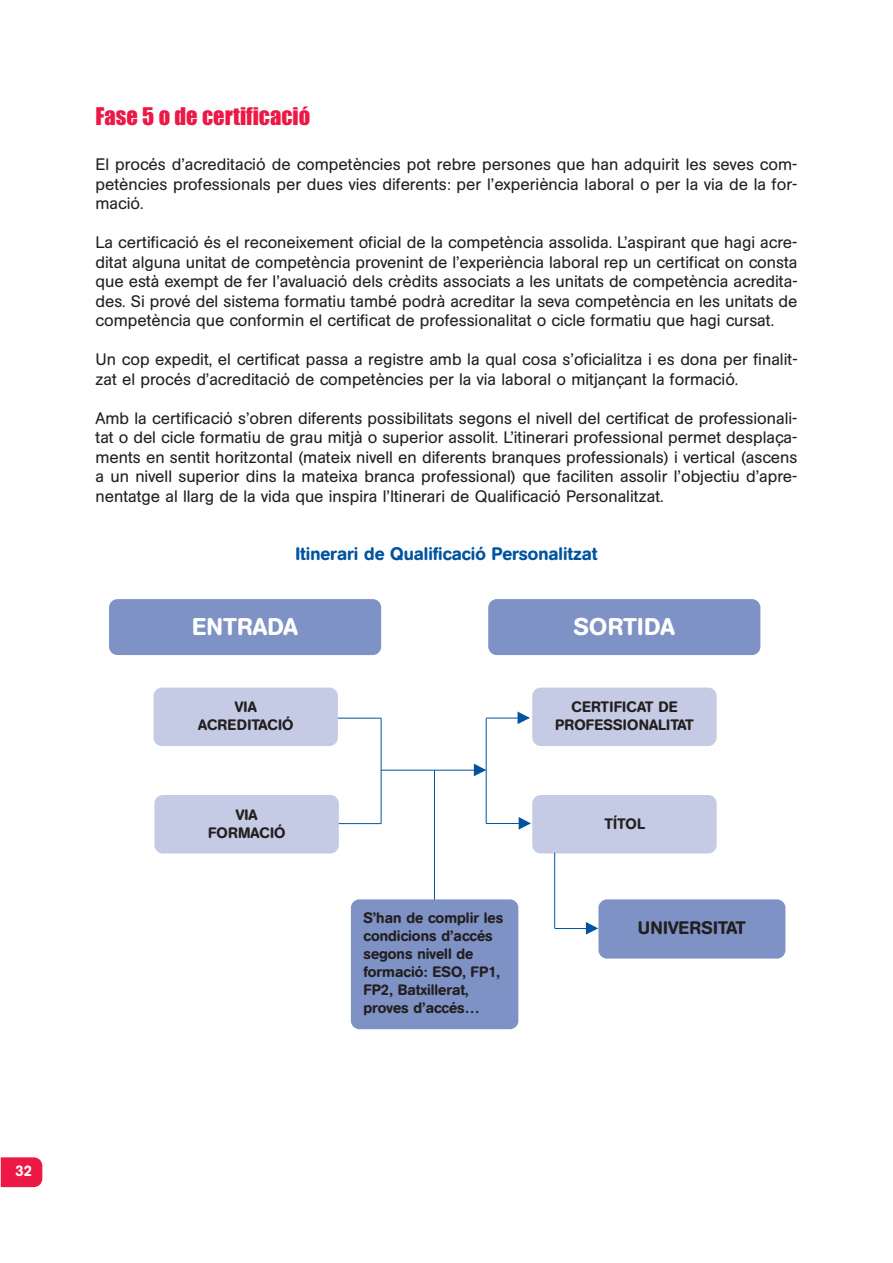
<style>
.page{position:relative;width:893px;height:1263px;background:#fff}
.page>*{position:absolute;margin:0;border:0;box-sizing:border-box;transform-origin:0 0}
.t1{font:500 24px "AG Book Rounded";color:#fff}
.t2{font:22.5px "Impact";color:#ed1845}
.t3{font:500 18px "AG Book Rounded";color:#0153a0}
.t4{font:500 18px "AG Book Rounded";letter-spacing:.01em;color:#231f20}
.t5{font:16.5px/19.5px "AG Book Rounded";color:#231f20;text-align:justify}
.t6{font:500 15px/18px "AG Book Rounded";color:#231f20;text-align:center}
.t7{font:500 15px/18px "AG Book Rounded";letter-spacing:.02em;color:#231f20;text-align:center}
.t8{font:500 15px "AG Book Rounded";color:#fff}
</style>
<div class="page">
<svg style="left:1px;top:1157px;width:41px;height:30px"></svg>
<div style="left:532px;top:688px;width:184px;height:58px;background:#c5cbe5;border-radius:9px"></div>
<div style="left:532px;top:795px;width:184px;height:59px;background:#c5cbe5;border-radius:9px"></div>
<div style="left:109px;top:599px;width:272px;height:56px;background:#7e92c6;border-radius:9px"></div>
<div style="left:488px;top:599px;width:272px;height:56px;background:#7e92c6;border-radius:9px"></div>
<hr style="left:381px;top:770px;width:104px;height:1px;background:#0153a0">
<svg style="left:474px;top:764px;width:12px;height:12px"></svg>
<hr style="left:486px;top:718px;width:43px;height:1px;background:#0153a0">
<svg style="left:517px;top:712px;width:13px;height:12px"></svg>
<hr style="left:486px;top:823px;width:44px;height:1px;background:#0153a0">
<svg style="left:518px;top:817px;width:13px;height:13px"></svg>
<hr style="left:555px;top:928px;width:42px;height:1px;background:#0153a0">
<svg style="left:586px;top:922px;width:12px;height:13px"></svg>
<div style="left:598px;top:899px;width:187px;height:60px;background:#7e92c6;border-radius:9px"></div>
<hr style="left:334px;top:718px;width:47px;height:1px;background:#0153a0">
<hr style="left:334px;top:823px;width:47px;height:1px;background:#0153a0">
<div style="left:153px;top:688px;width:185px;height:58px;background:#c5cbe5;border-radius:9px"></div>
<div style="left:154px;top:795px;width:185px;height:59px;background:#c5cbe5;border-radius:9px"></div>
<hr style="left:381px;top:718px;width:1px;height:106px;background:#0153a0">
<hr style="left:486px;top:718px;width:1px;height:106px;background:#0153a0">
<hr style="left:554px;top:853px;width:1px;height:76px;background:#0153a0">
<hr style="left:434px;top:770px;width:1px;height:149px;background:#0153a0">
<div style="left:351px;top:899px;width:167px;height:130px;background:#7e92c6;border-radius:9px"></div>
<p class="t8" style="left:15px;top:1166px;width:18px">32</p>
<h2 class="t2" style="left:95px;top:109px;width:216px">Fase 5 o de certificació</h2>
<p class="t5" style="left:95px;top:156px;width:703px">El procés d’acreditació de competències pot rebre persones que han adquirit les seves com&shy;petències professionals per dues vies diferents: per l’experiència laboral o per la via de la for&shy;mació.</p>
<p class="t5" style="left:95px;top:234px;width:703px">La certificació és el reconeixement oficial de la competència assolida. L’aspirant que hagi acre&shy;ditat alguna unitat de competència provenint de l’experiència laboral rep un certificat on consta que està exempt de fer l’avaluació dels crèdits associats a les unitats de competència acredita&shy;des. Si prové del sistema formatiu també podrà acreditar la seva competència en les unitats de competència que conformin el certificat de professionalitat o cicle formatiu que hagi cursat.</p>
<p class="t5" style="left:95px;top:351px;width:703px">Un cop expedit, el certificat passa a registre amb la qual cosa s’oficialitza i es dona per finalit&shy;zat el procés d’acreditació de competències per la via laboral o mitjançant la formació.</p>
<p class="t5" style="left:95px;top:410px;width:703px">Amb la certificació s’obren diferents possibilitats segons el nivell del certificat de professionali&shy;tat o del cicle formatiu de grau mitjà o superior assolit. L’itinerari professional permet desplaça&shy;ments en sentit horitzontal (mateix nivell en diferents branques professionals) i vertical (ascens a un nivell superior dins la mateixa branca professional) que faciliten assolir l’objectiu d’apre&shy;nentatge al llarg de la vida que inspira l’Itinerari de Qualificació Personalitzat.</p>
<p class="t3" style="left:295px;top:547px;width:304px">Itinerari de Qualificació Personalitzat</p>
<h1 class="t1" style="left:192px;top:617px;width:108px">ENTRADA</h1>
<h1 class="t1" style="left:573px;top:617px;width:103px">SORTIDA</h1>
<p class="t6" style="left:198px;top:699px;width:97px">VIA<br>ACREDITACIÓ</p>
<p class="t6" style="left:208px;top:806px;width:79px">VIA<br>FORMACIÓ</p>
<p class="t6" style="left:363px;top:910px;width:141px;text-align:left">S’han de complir les condicions d’accés segons nivell de formació: ESO, FP1,<br>FP2, Batxillerat, proves d’accés…</p>
<p class="t7" style="left:555px;top:699px;width:140px">CERTIFICAT DE<br>PROFESSIONALITAT</p>
<p class="t6" style="left:604px;top:815px;width:42px">TÍTOL</p>
<p class="t4" style="left:637px;top:921px;width:110px">UNIVERSITAT</p>
</div>
